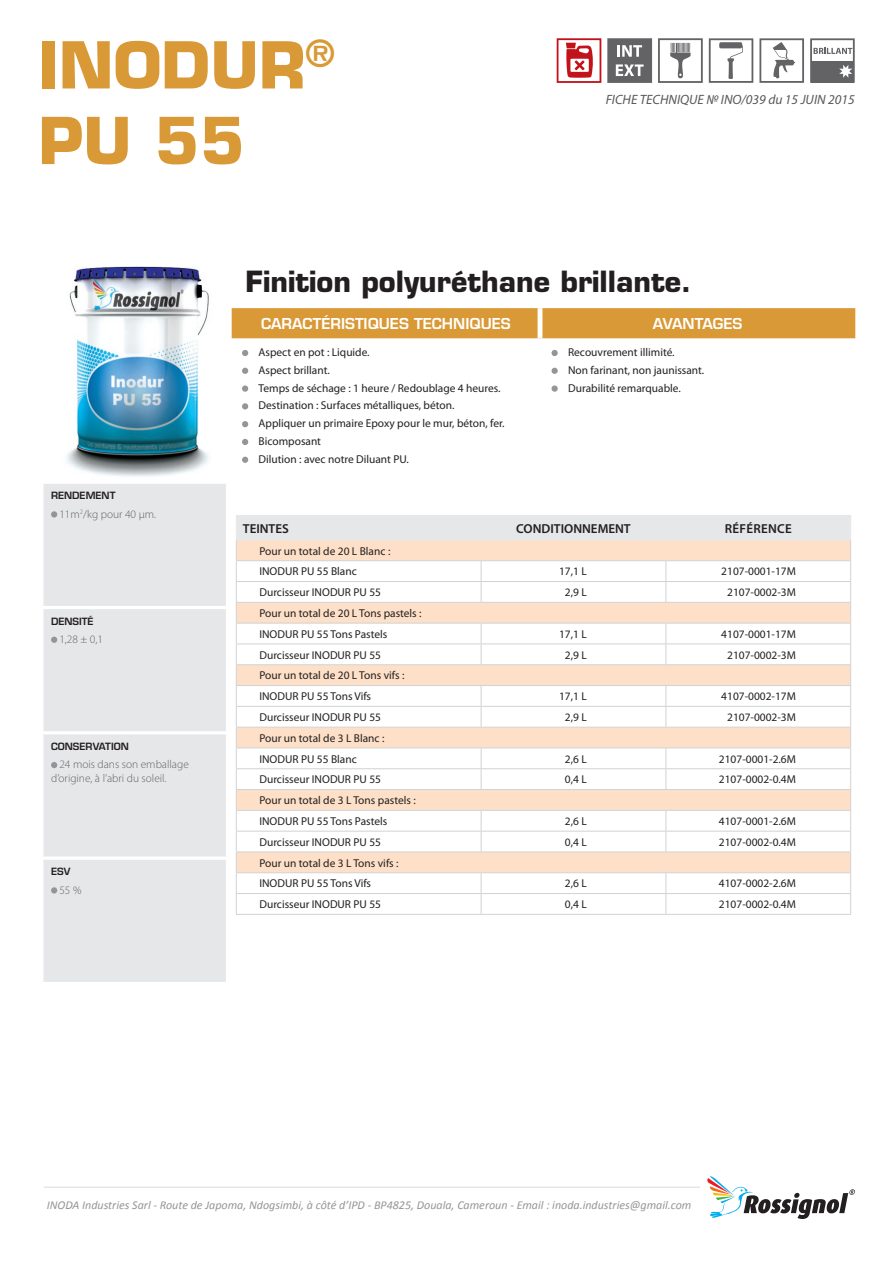
<style>
.page{position:relative;width:893px;height:1263px;background:#fff}
.page>*{position:absolute;margin:0;border:0;box-sizing:border-box;transform-origin:0 0}
.t1{font:700 63px "Eurostile";color:#d99936}
.t2{font:700 28.5px "Eurostile";color:#231f20}
.t3{font:600 14.7px "Eurostile";color:#fff}
.N__de_fiche{font:italic 13.5px "Myriad Pro";color:#57585a}
.t4{font:600 13.05px "Myriad Pro";color:#231f20}
.t5{font:600 13.05px "Myriad Pro";letter-spacing:.02em;color:#231f20}
.t6{font:italic 12px "Calibri";color:#939598}
.Align_refs_tabs_refs{font:11.4px/17.9px "Myriad Pro";color:#231f20}
.t7{font:300 11.4px/13.6px "Myriad Pro";color:#636366}
.Align_refs_tabs_cond{font:11.4px "Myriad Pro";color:#231f20}
.t8{font:600 9.75px "Eurostile";color:#231f20}
</style>
<div class="page">
<svg style="left:707px;top:1176px;width:148px;height:43px"></svg>
<hr style="left:44px;top:1186px;width:656px;height:2px;background:#e6e7e9">
<div style="left:232px;top:308px;width:623px;height:30px;background:#d99936"></div>
<hr style="left:538px;top:308px;width:4px;height:30px;background:#fff">
<div style="left:43px;top:484px;width:183px;height:498px;background:#e6e7e9"></div>
<hr style="left:40px;top:606px;width:189px;height:3px;background:#fff">
<hr style="left:40px;top:731px;width:189px;height:3px;background:#fff">
<svg style="left:43px;top:856px;width:183px;height:4px"></svg>
<img style="left:66px;top:266px;width:143px;height:211px">
<svg style="left:51px;top:511px;width:6px;height:6px"></svg>
<svg style="left:51px;top:637px;width:6px;height:6px"></svg>
<svg style="left:51px;top:762px;width:6px;height:6px"></svg>
<svg style="left:51px;top:887px;width:6px;height:6px"></svg>
<svg style="left:242px;top:350px;width:6px;height:6px"></svg>
<svg style="left:242px;top:368px;width:6px;height:6px"></svg>
<div style="left:242px;top:385px;width:6px;height:7px;background:#939598;border-radius:50%"></div>
<svg style="left:242px;top:403px;width:6px;height:6px"></svg>
<svg style="left:242px;top:421px;width:6px;height:6px"></svg>
<svg style="left:242px;top:439px;width:6px;height:6px"></svg>
<svg style="left:242px;top:457px;width:6px;height:6px"></svg>
<div style="left:551px;top:350px;width:7px;height:6px;background:#939598;border-radius:50%"></div>
<div style="left:551px;top:368px;width:7px;height:6px;background:#939598;border-radius:50%"></div>
<div style="left:551px;top:385px;width:7px;height:7px;background:#939598;border-radius:50%"></div>
<svg style="left:236px;top:515px;width:615px;height:399px"></svg>
<hr style="left:236px;top:914px;width:245px;height:1px;background:#d1d2d4">
<hr style="left:481px;top:914px;width:185px;height:1px;background:#d1d2d4">
<hr style="left:666px;top:914px;width:185px;height:1px;background:#d1d2d4">
<svg style="left:658px;top:38px;width:45px;height:45px"></svg>
<svg style="left:810px;top:38px;width:45px;height:45px"></svg>
<svg style="left:557px;top:38px;width:44px;height:45px"></svg>
<svg style="left:759px;top:38px;width:45px;height:45px"></svg>
<svg style="left:607px;top:38px;width:45px;height:45px;background:#7d7d80"></svg>
<svg style="left:709px;top:38px;width:44px;height:45px"></svg>
<p class="t1" style="left:38px;top:26px;width:298px">INODUR<sup>®</sup></p>
<p class="t1" style="left:38px;top:102px;width:208px">PU 55</p>
<p class="N__de_fiche" style="left:606px;top:91px;width:251px">FICHE TECHNIQUE № INO/039 du 15 JUIN 2015</p>
<p class="t8" style="left:51px;top:489px;width:66px">RENDEMENT</p>
<p class="t7" style="left:59px;top:507px;width:98px">11m<sup>2</sup>/kg pour 40 µm.</p>
<p class="t8" style="left:51px;top:615px;width:44px">DENSITÉ</p>
<p class="t7" style="left:59px;top:632px;width:45px">1,28 ± 0,1</p>
<p class="t8" style="left:51px;top:740px;width:79px">CONSERVATION</p>
<p class="t7" style="left:51px;top:758px;width:139px;text-indent:8px">24 mois dans son emballage d’origine, à l’abri du soleil.</p>
<p class="t8" style="left:51px;top:865px;width:21px">ESV</p>
<p class="t7" style="left:59px;top:883px;width:24px">55 %</p>
<p class="t2" style="left:246px;top:264px;width:447px">Finition polyuréthane brillante.</p>
<p class="t3" style="left:261px;top:314px;width:251px">CARACTÉRISTIQUES TECHNIQUES</p>
<p class="t3" style="left:653px;top:314px;width:91px">AVANTAGES</p>
<p class="Align_refs_tabs_refs" style="left:259px;top:343px;width:248px">Aspect en pot : Liquide.<br>Aspect brillant.<br>Temps de séchage : 1 heure / Redoublage 4 heures.<br>Destination : Surfaces métalliques, béton.<br>Appliquer un primaire Epoxy pour le mur, béton, fer.<br>Bicomposant<br>Dilution : avec notre Diluant PU.</p>
<p class="Align_refs_tabs_refs" style="left:568px;top:343px;width:138px">Recouvrement illimité.<br>Non farinant, non jaunissant.<br>Durabilité remarquable.</p>
<p class="t4" style="left:243px;top:521px;width:48px">TEINTES</p>
<p class="t4" style="left:516px;top:521px;width:116px">CONDITIONNEMENT</p>
<p class="t5" style="left:725px;top:521px;width:68px">RÉFÉRENCE</p>
<p class="Align_refs_tabs_refs" style="left:259px;top:542px;width:132px">Pour un total de 20 L Blanc :</p>
<p class="Align_refs_tabs_refs" style="left:259px;top:562px;width:99px">INODUR PU 55 Blanc</p>
<p class="Align_refs_tabs_cond" style="left:559px;top:564px;width:29px">17,1 L</p>
<p class="Align_refs_tabs_refs" style="left:721px;top:562px;width:76px">2107-0001-17M</p>
<p class="Align_refs_tabs_refs" style="left:259px;top:583px;width:123px">Durcisseur INODUR PU 55</p>
<p class="Align_refs_tabs_cond" style="left:565px;top:585px;width:23px">2,9 L</p>
<p class="Align_refs_tabs_refs" style="left:727px;top:583px;width:70px">2107-0002-3M</p>
<p class="Align_refs_tabs_refs" style="left:259px;top:604px;width:164px">Pour un total de 20 L Tons pastels :</p>
<p class="Align_refs_tabs_refs" style="left:259px;top:625px;width:129px">INODUR PU 55 Tons Pastels</p>
<p class="Align_refs_tabs_cond" style="left:559px;top:627px;width:29px">17,1 L</p>
<p class="Align_refs_tabs_refs" style="left:721px;top:625px;width:76px">4107-0001-17M</p>
<p class="Align_refs_tabs_refs" style="left:259px;top:646px;width:123px">Durcisseur INODUR PU 55</p>
<p class="Align_refs_tabs_cond" style="left:565px;top:648px;width:23px">2,9 L</p>
<p class="Align_refs_tabs_refs" style="left:727px;top:646px;width:70px">2107-0002-3M</p>
<p class="Align_refs_tabs_refs" style="left:259px;top:666px;width:146px">Pour un total de 20 L Tons vifs :</p>
<p class="Align_refs_tabs_refs" style="left:259px;top:687px;width:113px">INODUR PU 55 Tons Vifs</p>
<p class="Align_refs_tabs_cond" style="left:559px;top:689px;width:29px">17,1 L</p>
<p class="Align_refs_tabs_refs" style="left:721px;top:687px;width:76px">4107-0002-17M</p>
<p class="Align_refs_tabs_refs" style="left:259px;top:708px;width:123px">Durcisseur INODUR PU 55</p>
<p class="Align_refs_tabs_cond" style="left:565px;top:710px;width:23px">2,9 L</p>
<p class="Align_refs_tabs_refs" style="left:727px;top:708px;width:70px">2107-0002-3M</p>
<p class="Align_refs_tabs_refs" style="left:259px;top:729px;width:127px">Pour un total de 3 L Blanc :</p>
<p class="Align_refs_tabs_refs" style="left:259px;top:750px;width:99px">INODUR PU 55 Blanc</p>
<p class="Align_refs_tabs_cond" style="left:565px;top:752px;width:23px">2,6 L</p>
<p class="Align_refs_tabs_refs" style="left:719px;top:750px;width:79px">2107-0001-2.6M</p>
<p class="Align_refs_tabs_refs" style="left:259px;top:770px;width:123px">Durcisseur INODUR PU 55</p>
<p class="Align_refs_tabs_cond" style="left:565px;top:772px;width:23px">0,4 L</p>
<p class="Align_refs_tabs_refs" style="left:719px;top:770px;width:79px">2107-0002-0.4M</p>
<p class="Align_refs_tabs_refs" style="left:259px;top:791px;width:158px">Pour un total de 3 L Tons pastels :</p>
<p class="Align_refs_tabs_refs" style="left:259px;top:812px;width:129px">INODUR PU 55 Tons Pastels</p>
<p class="Align_refs_tabs_cond" style="left:565px;top:814px;width:23px">2,6 L</p>
<p class="Align_refs_tabs_refs" style="left:719px;top:812px;width:79px">4107-0001-2.6M</p>
<p class="Align_refs_tabs_refs" style="left:259px;top:833px;width:123px">Durcisseur INODUR PU 55</p>
<p class="Align_refs_tabs_cond" style="left:565px;top:835px;width:23px">0,4 L</p>
<p class="Align_refs_tabs_refs" style="left:719px;top:833px;width:79px">2107-0002-0.4M</p>
<p class="Align_refs_tabs_refs" style="left:259px;top:854px;width:141px">Pour un total de 3 L Tons vifs :</p>
<p class="Align_refs_tabs_refs" style="left:259px;top:874px;width:113px">INODUR PU 55 Tons Vifs</p>
<p class="Align_refs_tabs_cond" style="left:565px;top:876px;width:23px">2,6 L</p>
<p class="Align_refs_tabs_refs" style="left:719px;top:874px;width:79px">4107-0002-2.6M</p>
<p class="Align_refs_tabs_refs" style="left:259px;top:895px;width:123px">Durcisseur INODUR PU 55</p>
<p class="Align_refs_tabs_cond" style="left:565px;top:897px;width:23px">0,4 L</p>
<p class="Align_refs_tabs_refs" style="left:719px;top:895px;width:79px">2107-0002-0.4M</p>
<p class="t6" style="left:47px;top:1197px;width:646px">INODA Industries Sarl - Route de Japoma, Ndogsimbi, à côté d’IPD - BP4825, Douala, Cameroun - Email : inoda.industries@gmail.com</p>
</div>
